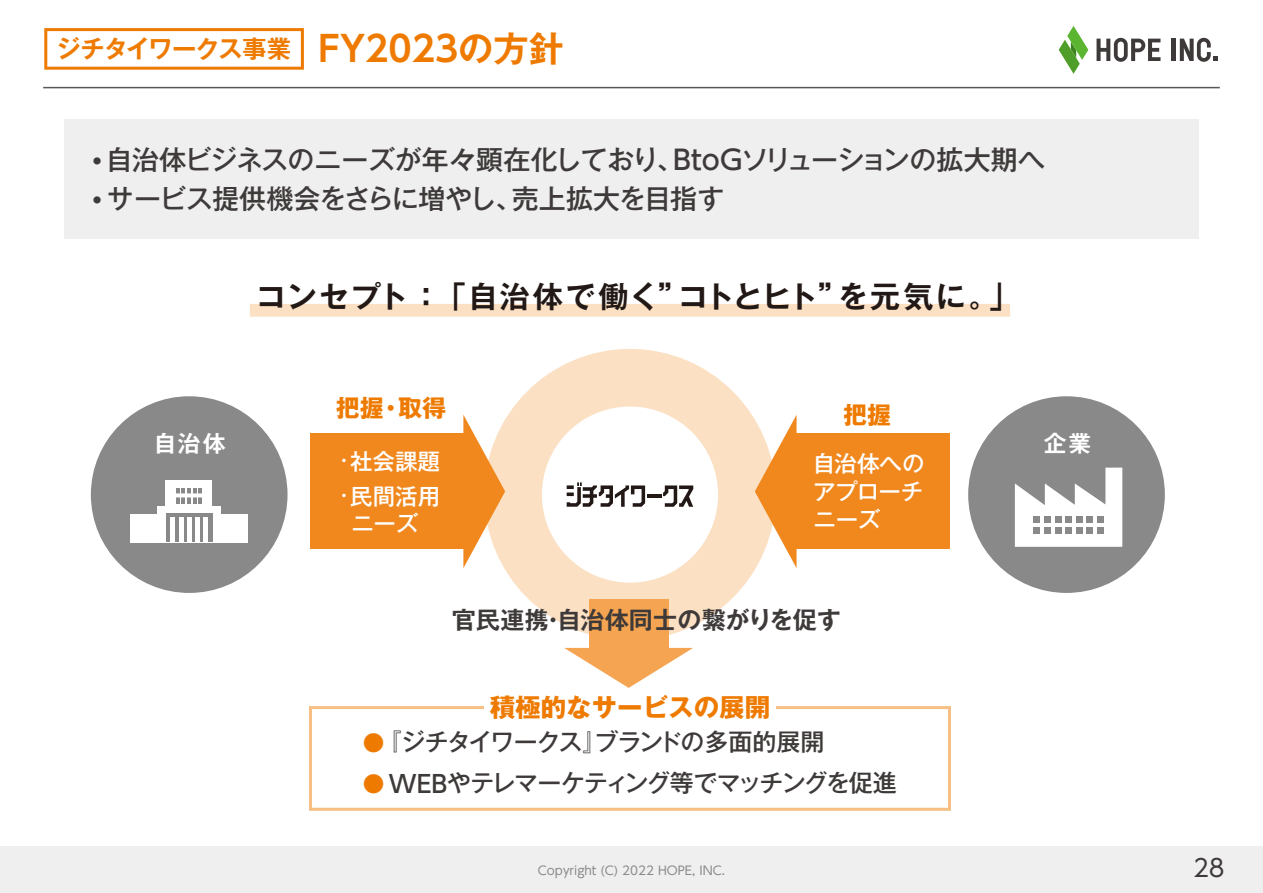
<style>
.page{position:relative;width:1263px;height:893px;background:#fff}
.page>*{position:absolute;margin:0;border:0;box-sizing:border-box;transform-origin:0 0}
.t1{font:700 30px "Gothic MB101 Pro De";letter-spacing:.065em;color:#221815}
.t2{font:500 27px "Gothic MB101 Pro";letter-spacing:-.02em;color:#3e3a39}
.t3{font:700 25.5px "Gothic MB101 Pro";color:#ee7a00}
.t4{font:700 24.45px "Gothic MB101 Pro De";letter-spacing:-.05em;color:#ee7a00}
.t5{font:500 24px "Gothic MB101 Pro";letter-spacing:-.05em;color:#3e3a39}
.t6{font:700 24px "Gothic MB101 Pro De";letter-spacing:.01em;color:#3e3a39}
.t7{font:700 24px "Gothic MB101 Pro";color:#ee7a00}
.t8{font:24px "UD Shin Go Pro";color:#3e3a39}
.t9{font:700 22.65px "Gothic MB101 Pro De";color:#fff}
.t10{font:500 22.5px/27.6px "Gothic MB101 Pro";letter-spacing:-.005em;color:#fff;text-align:justify}
.t11{font:12px "UD Shin Go Pro";color:#89898a}
.s1{font-family:"UD Shin Go Pro De";font-size:35.25px}
.s2{font-size:35.25px}
.s3{font-family:"UD Shin Go Pro"}
.s4{font-weight:400}
.s5{font-weight:400;font-size:21.6px;color:#ee7a00}
</style>
<div class="page">
<div style="left:0;top:846px;width:1263px;height:47px;background:#efeff0"></div>
<div style="left:250px;top:304px;width:760px;height:13px;background:#fce0c3"></div>
<hr style="left:43px;top:87px;width:1177px;height:1px;background:#595757">
<svg style="left:1059px;top:26px;width:29px;height:48px"></svg>
<svg style="left:1096px;top:38px;width:64px;height:24px"></svg>
<hr style="left:1171px;top:39px;width:4px;height:22px;background:#3e3a39">
<svg style="left:1180px;top:38px;width:37px;height:24px"></svg>
<div style="left:968px;top:396px;width:197px;height:197px;background:#89898a;border-radius:50%"></div>
<svg style="left:1015px;top:468px;width:107px;height:79px"></svg>
<div style="left:1044px;top:516px;width:7px;height:6px;background:#89898a"></div>
<div style="left:1044px;top:527px;width:7px;height:6px;background:#89898a"></div>
<div style="left:1033px;top:516px;width:7px;height:6px;background:#89898a"></div>
<div style="left:1033px;top:527px;width:7px;height:6px;background:#89898a"></div>
<div style="left:91px;top:396px;width:196px;height:197px;background:#89898a;border-radius:50%"></div>
<div style="left:131px;top:514px;width:117px;height:28px;background:#fff"></div>
<svg style="left:157px;top:507px;width:64px;height:8px"></svg>
<div style="left:166px;top:480px;width:46px;height:33px;background:#fff"></div>
<hr style="left:176px;top:488px;width:4px;height:16px;background:#89898a">
<hr style="left:182px;top:488px;width:3px;height:16px;background:#89898a">
<hr style="left:187px;top:488px;width:4px;height:16px;background:#89898a">
<hr style="left:193px;top:488px;width:3px;height:16px;background:#89898a">
<hr style="left:198px;top:488px;width:4px;height:16px;background:#89898a">
<div style="left:166px;top:514px;width:46px;height:28px;background:#89898a"></div>
<hr style="left:171px;top:518px;width:4px;height:24px;background:#fff">
<hr style="left:179px;top:518px;width:4px;height:24px;background:#fff">
<div style="left:187px;top:518px;width:5px;height:24px;background:#fff"></div>
<div style="left:195px;top:518px;width:5px;height:24px;background:#fff"></div>
<div style="left:203px;top:518px;width:5px;height:24px;background:#fff"></div>
<hr style="left:171px;top:493px;width:35px;height:4px;background:#fff">
<div style="left:484px;top:349px;width:292px;height:291px;background:#fce0c3;border-radius:50%"></div>
<div style="left:542px;top:407px;width:176px;height:176px;background:#fff;border-radius:50%"></div>
<div style="left:789px;top:434px;width:160px;height:115px;background:#f0881e"></div>
<svg style="left:755px;top:416px;width:41px;height:151px"></svg>
<div style="left:589px;top:599px;width:79px;height:56px;background:#f5a452"></div>
<svg style="left:564px;top:648px;width:129px;height:40px"></svg>
<div style="left:310px;top:434px;width:161px;height:115px;background:#f0881e"></div>
<svg style="left:463px;top:415px;width:42px;height:153px"></svg>
<div style="left:309px;top:706px;width:642px;height:105px;border:3px solid #f8bf84"></div>
<div style="left:484px;top:688px;width:292px;height:38px;background:#fff"></div>
<svg style="left:567px;top:482px;width:78px;height:25px"></svg>
<hr style="left:647px;top:494px;width:14px;height:4px;background:#221815">
<svg style="left:663px;top:485px;width:30px;height:22px"></svg>
<svg style="left:44px;top:28px;width:260px;height:42px"></svg>
<div style="left:64px;top:119px;width:1134px;height:120px;background:#efeff0"></div>
<p class="t4" style="left:56px;top:29px;width:509px">ジチタイワークス事業 <span class="s1">FY2023</span><span class="s2">の方針</span></p>
<p class="t2" style="left:93px;top:137px;width:953px"><sup>●</sup> 自治体ビジネスのニーズが年々顕在化しており、<span class="s3">BtoG</span>ソリューションの拡大期へ</p>
<p class="t2" style="left:93px;top:176px;width:633px"><sup>●</sup> サービス提供機会をさらに増やし、売上拡大を目指す</p>
<p class="t1" style="left:256px;top:271px;width:764px">コンセプト：「自治体で働く”コトとヒト”を元気に。」</p>
<p class="t7" style="left:336px;top:388px;width:112px">把握・取得</p>
<p class="t7" style="left:843px;top:395px;width:49px">把握</p>
<p class="t9" style="left:154px;top:425px;width:73px">自治体</p>
<p class="t9" style="left:1044px;top:425px;width:49px">企業</p>
<p class="t10" style="left:813px;top:447px;width:113px">自治体へのアプローチニーズ</p>
<p class="t10" style="left:333px;top:441px;width:109px;line-height:34.5px"><span class="s4">・</span>社会課題<span class="s4">・</span>民間活用</p>
<p class="t10" style="left:351px;top:507px;width:68px">ニーズ</p>
<p class="t6" style="left:452px;top:600px;width:391px">官民連携・自治体同士の繋がりを促す</p>
<p class="t3" style="left:490px;top:686px;width:282px">積極的なサービスの展開</p>
<p class="t5" style="left:363px;top:722px;width:463px"><span class="s5">●</span>『ジチタイワークス』ブランドの多面的展開</p>
<p class="t5" style="left:363px;top:763px;width:535px"><span class="s5">●</span> <span class="s3">WEB</span>やテレマーケティング等でマッチングを促進</p>
<p class="t11" style="left:538px;top:861px;width:188px">Copyright (C) 2022 HOPE, INC.</p>
<p class="t8" style="left:1193px;top:848px;width:33px">28</p>
</div>
